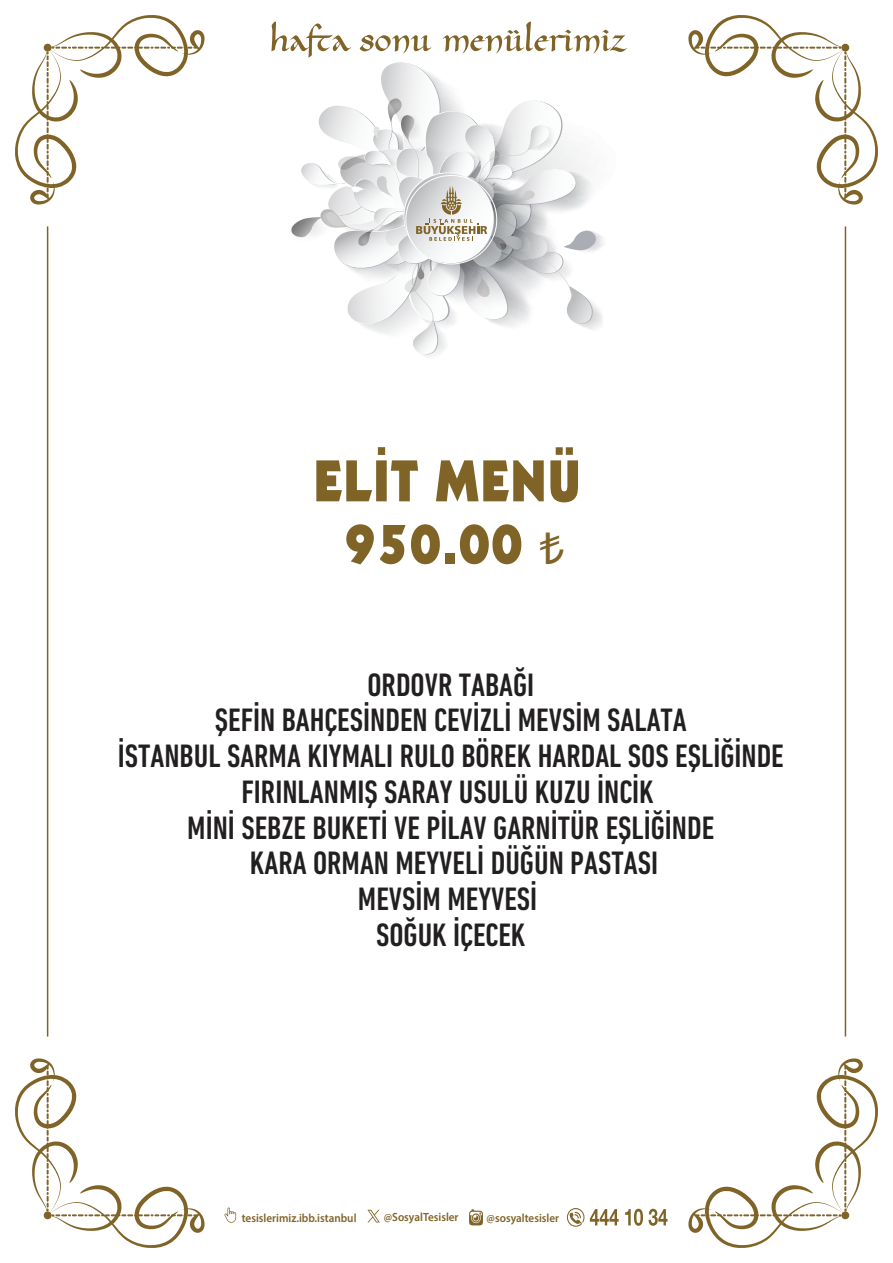
<style>
.page{position:relative;width:893px;height:1263px;background:#fff}
.page>*{position:absolute;margin:0;border:0;box-sizing:border-box;transform-origin:0 0}
.t1{font:57.3px/62.2px "Geometric 231 BT Heavy C";color:#806427;text-align:center}
.t2{font:500 condensed 33px/35.7px "DIN Next LT Pro";color:#221f20;text-align:center}
.t3{font:600 11.85px "Myriad Pro";color:#806427;scale:.94 1}
</style>
<div class="page">
<svg style="left:590px;top:1209px;width:29px;height:16px"></svg>
<svg style="left:625px;top:1209px;width:18px;height:17px"></svg>
<svg style="left:649px;top:1209px;width:18px;height:17px"></svg>
<svg style="left:567px;top:1208px;width:17px;height:19px"></svg>
<svg style="left:469px;top:1209px;width:14px;height:16px"></svg>
<svg style="left:224px;top:1207px;width:12px;height:16px"></svg>
<svg style="left:367px;top:1210px;width:13px;height:12px"></svg>
<svg style="left:15px;top:15px;width:190px;height:190px"></svg>
<svg style="left:688px;top:15px;width:190px;height:190px"></svg>
<svg style="left:688px;top:1058px;width:190px;height:190px"></svg>
<svg style="left:15px;top:1058px;width:190px;height:190px"></svg>
<hr style="left:47px;top:226px;width:1px;height:810px;background:#806427">
<hr style="left:845px;top:226px;width:1px;height:810px;background:#806427">
<svg style="left:271px;top:22px;width:356px;height:335px"></svg>
<h1 class="t1" style="left:313px;top:449px;width:270px">ELİT MENÜ<br>950.00</h1>
<p class="t2" style="left:118px;top:666px;width:668px">ORDOVR TABAĞI<br>ŞEFİN BAHÇESİNDEN CEVİZLİ MEVSİM SALATA<br>İSTANBUL SARMA KIYMALI RULO BÖREK HARDAL SOS EŞLİĞİNDE<br>FIRINLANMIŞ SARAY USULÜ KUZU İNCİK<br>MİNİ SEBZE BUKETİ VE PİLAV GARNİTÜR EŞLİĞİNDE<br>KARA ORMAN MEYVELİ DÜĞÜN PASTASI<br>MEVSİM MEYVESİ<br>SOĞUK İÇECEK</p>
<p class="t3" style="left:242px;top:1210px;width:124px">tesislerimiz.ibb.istanbul</p>
<p class="t3" style="left:384px;top:1210px;width:81px">@SosyalTesisler</p>
<p class="t3" style="left:487px;top:1210px;width:79px">@sosyaltesisler</p>
</div>
